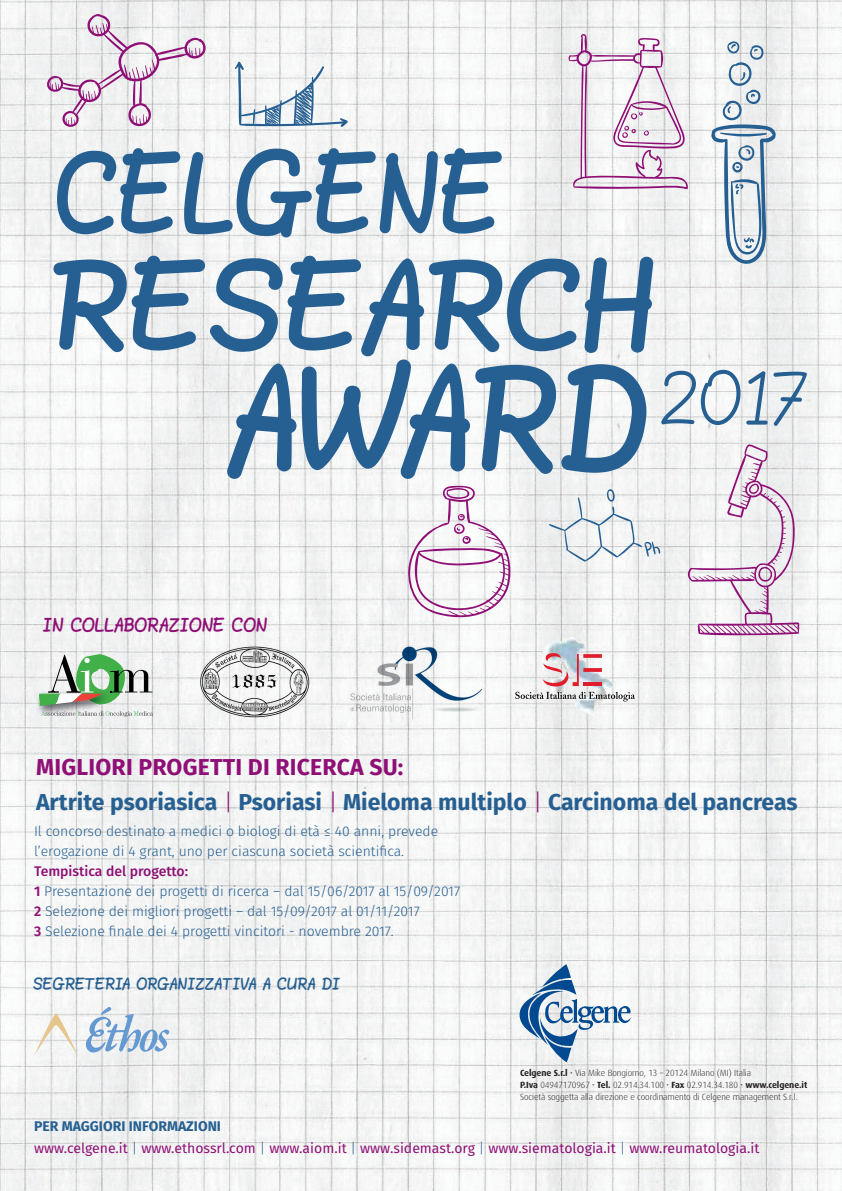
<style>
.page{position:relative;width:842px;height:1191px;background:#fff}
.page>*{position:absolute;margin:0;border:0;box-sizing:border-box;transform-origin:0 0}
.t1{font:700 23px "Fira Sans";color:#265f91}
.t2{font:700 23px "Fira Sans";letter-spacing:.01em;color:#8f0f76}
.t3{font:300 14px/20px "Fira Sans";color:#265f91}
.t4{font:14px "Fira Sans";color:#8f0f76}
.t5{font:700 14px "Fira Sans";color:#265f91}
.t6{font:500 14px "Fira Sans";color:#8f0f76}
.t7{font:14px "Blokletters Viltstift";color:#8f0f76}
.t8{font:12px "Blokletters Viltstift";color:#265f91}
.t9{font:300 9px/12px "Dax";letter-spacing:-.01em;color:#231f20}
.s1{font-weight:300;color:#8f0f76}
.s2{font-weight:600;color:#8f0f76}
.s3{font-weight:700}
.s4{font-weight:300;color:#265f91}
</style>
<div class="page">
<img style="left:0;top:0;width:842px;height:1191px">
<svg style="left:227px;top:359px;width:419px;height:120px"></svg>
<svg style="left:53px;top:255px;width:600px;height:101px"></svg>
<img style="left:36px;top:691px;width:2px;height:24px">
<svg style="left:38px;top:654px;width:115px;height:63px"></svg>
<img style="left:198px;top:645px;width:112px;height:73px">
<img style="left:348px;top:642px;width:136px;height:79px">
<img style="left:542px;top:637px;width:71px;height:78px">
<svg style="left:515px;top:652px;width:120px;height:49px"></svg>
<svg style="left:57px;top:148px;width:445px;height:90px"></svg>
<svg style="left:408px;top:486px;width:103px;height:133px"></svg>
<svg style="left:687px;top:444px;width:112px;height:191px"></svg>
<svg style="left:568px;top:34px;width:120px;height:155px"></svg>
<svg style="left:46px;top:12px;width:161px;height:116px"></svg>
<svg style="left:709px;top:41px;width:67px;height:227px"></svg>
<svg style="left:549px;top:488px;width:111px;height:74px"></svg>
<svg style="left:234px;top:61px;width:114px;height:66px"></svg>
<svg style="left:34px;top:1013px;width:44px;height:43px"></svg>
<svg style="left:86px;top:1006px;width:83px;height:46px"></svg>
<svg style="left:661px;top:370px;width:146px;height:56px"></svg>
<svg style="left:519px;top:964px;width:112px;height:98px"></svg>
<p class="t7" style="left:43px;top:613px;width:226px">IN COLLABORAZIONE CON</p>
<p class="t2" style="left:36px;top:748px;width:369px">MIGLIORI PROGETTI DI RICERCA SU:</p>
<p class="t1" style="left:36px;top:782px;width:763px">Artrite psoriasica <span class="s1">|</span> Psoriasi <span class="s1">|</span> Mieloma multiplo <span class="s1">|</span> Carcinoma del pancreas</p>
<p class="t3" style="left:34px;top:821px;width:406px">Il concorso destinato a medici o biologi di età ≤ 40 anni, prevede l’erogazione di 4 grant, uno per ciascuna società scientifica.</p>
<p class="t6" style="left:34px;top:860px;width:156px">Tempistica del progetto:</p>
<p class="t3" style="left:34px;top:881px;width:428px"><span class="s2">1</span> Presentazione dei progetti di ricerca – dal 15/06/2017 al 15/09/2017</p>
<p class="t3" style="left:34px;top:901px;width:387px"><span class="s2">2</span> Selezione dei migliori progetti – dal 15/09/2017 al 01/11/2017</p>
<p class="t3" style="left:34px;top:921px;width:361px"><span class="s2">3</span> Selezione finale dei 4 progetti vincitori - novembre 2017.</p>
<p class="t8" style="left:33px;top:974px;width:309px">SEGRETERIA ORGANIZZATIVA A CURA DI</p>
<p class="t9" style="left:520px;top:1067px;width:289px"><span class="s3">Celgene S.r.l</span> • Via Mike Bongiorno, 13 – 20124 Milano (MI) Italia<br><span class="s3">P.Iva</span> 04947170967 • <span class="s3">Tel.</span> 02.914.34.100 • <span class="s3">Fax</span> 02.914.34.180 • <span class="s3">www.celgene.it<br></span>Società soggetta alla direzione e coordinamento di Celgene management S.r.l.</p>
<p class="t5" style="left:34px;top:1114px;width:189px">PER MAGGIORI INFORMAZIONI</p>
<p class="t4" style="left:34px;top:1137px;width:727px">www.celgene.it <span class="s4">|</span> www.ethossrl.com <span class="s4">|</span> www.aiom.it <span class="s4">|</span> www.sidemast.org <span class="s4">|</span> www.siematologia.it <span class="s4">|</span> www.reumatologia.it</p>
</div>
